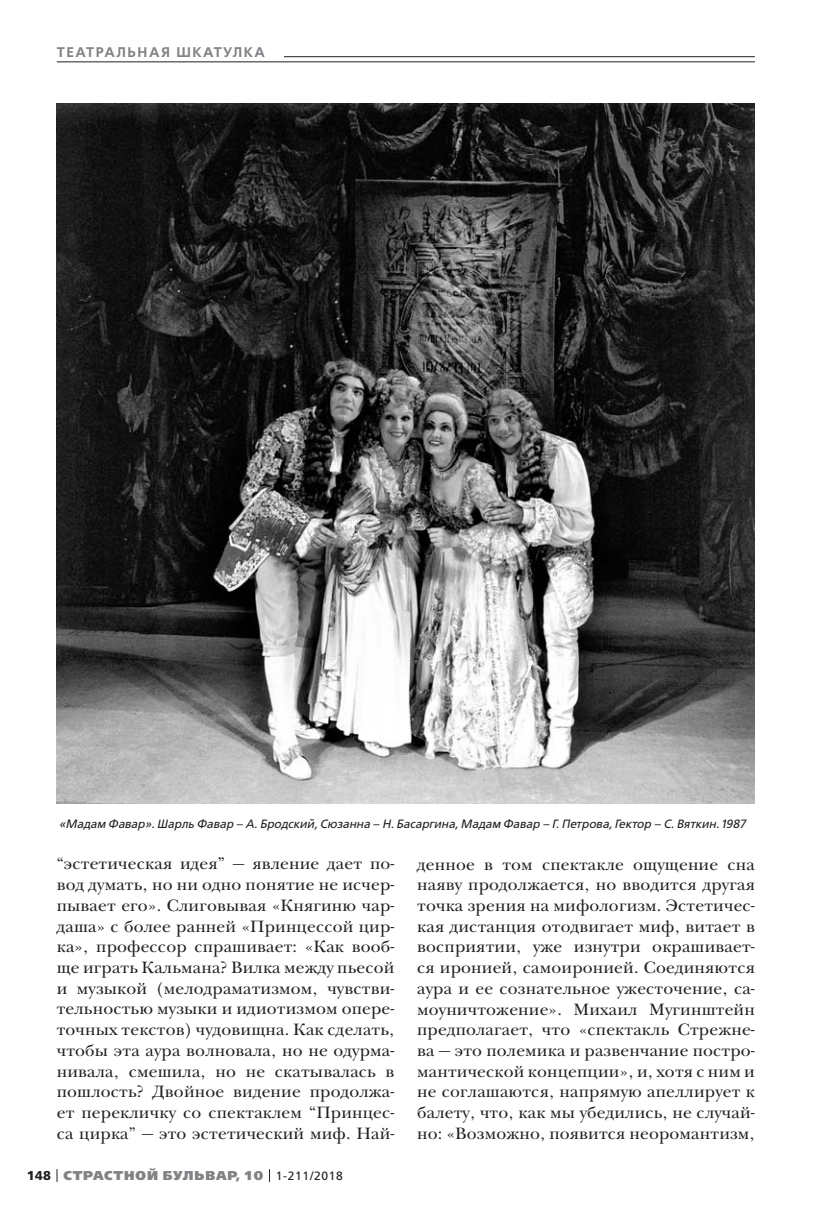
<style>
.page{position:relative;width:823px;height:1219px;background:#fff}
.page>*{position:absolute;margin:0;border:0;box-sizing:border-box;transform-origin:0 0}
.t1{font:17px/20.8px "New Baskerville ITC";letter-spacing:.01em;color:#231f20;text-align:justify}
.t2{font:600 14px "Free Set";letter-spacing:.11em;color:#808285}
.t3{font:800 12.8px "Free Set";letter-spacing:.07em;color:#808285}
.t4{font:italic 12px "Free Set";letter-spacing:-.005em;color:#231f20}
.s1{font-weight:700;color:#231f20}
.s2{font-weight:400;font-size:12px;color:#231f20}
</style>
<div class="page">
<svg style="left:57px;top:1169px;width:1px;height:13px"></svg>
<svg style="left:269px;top:1169px;width:1px;height:13px"></svg>
<hr style="left:57px;top:56px;width:697px;height:1px;background:#231f20">
<div style="left:57px;top:41px;width:226px;height:21px;background:#fff"></div>
<hr style="left:57px;top:62px;width:697px;height:1px;background:#231f20">
<img style="left:57px;top:104px;width:697px;height:699px">
<p class="t2" style="left:57px;top:45px;width:209px">ТЕАТРАЛЬНАЯ ШКАТУЛКА</p>
<p class="t4" style="left:59px;top:818px;width:661px">«Мадам Фавар». Шарль Фавар – А. Бродский, Сюзанна – Н. Басаргина, Мадам Фавар – Г. Петрова, Гектор – С. Вяткин.</p>
<p class="t1" style="left:57px;top:855px;width:339px">“эстетическая идея” — явление дает по&shy;вод думать, но ни одно понятие не исчер&shy;пывает его». Слиговывая «Княгиню чар&shy;даша» с более ранней «Принцессой цир&shy;ка», профессор спрашивает: «Как вооб&shy;ще играть Кальмана? Вилка между пьесой и музыкой (мелодраматизмом, чувстви&shy;тельностью музыки и идиотизмом опере&shy;точных текстов) чудовищна. Как сделать, чтобы эта аура волновала, но не одурма&shy;нивала, смешила, но не скатывалась в пошлость? Двойное видение продолжа&shy;ет перекличку со спектаклем “Принцес&shy;са цирка” — это эстетический миф. Най-</p>
<p class="t1" style="left:417px;top:855px;width:339px">денное в том спектакле ощущение сна наяву продолжается, но вводится другая точка зрения на мифологизм. Эстетичес&shy;кая дистанция отодвигает миф, витает в восприятии, уже изнутри окрашивает&shy;ся иронией, самоиронией. Соединяются аура и ее сознательное ужесточение, са&shy;моуничтожение». Михаил Мугинштейн предполагает, что «спектакль Стрежне&shy;ва — это полемика и развенчание постро&shy;мантической концепции», и, хотя с ним и не соглашаются, напрямую апеллирует к балету, что, как мы убедились, не случай&shy;но: «Возможно, появится неоромантизм,</p>
<p class="t3" style="left:27px;top:1169px;width:317px"><span class="s1">148</span> СТРАСТНОЙ БУЛЬВАР, 10 <span class="s2">1-211/2018</span></p>
</div>
